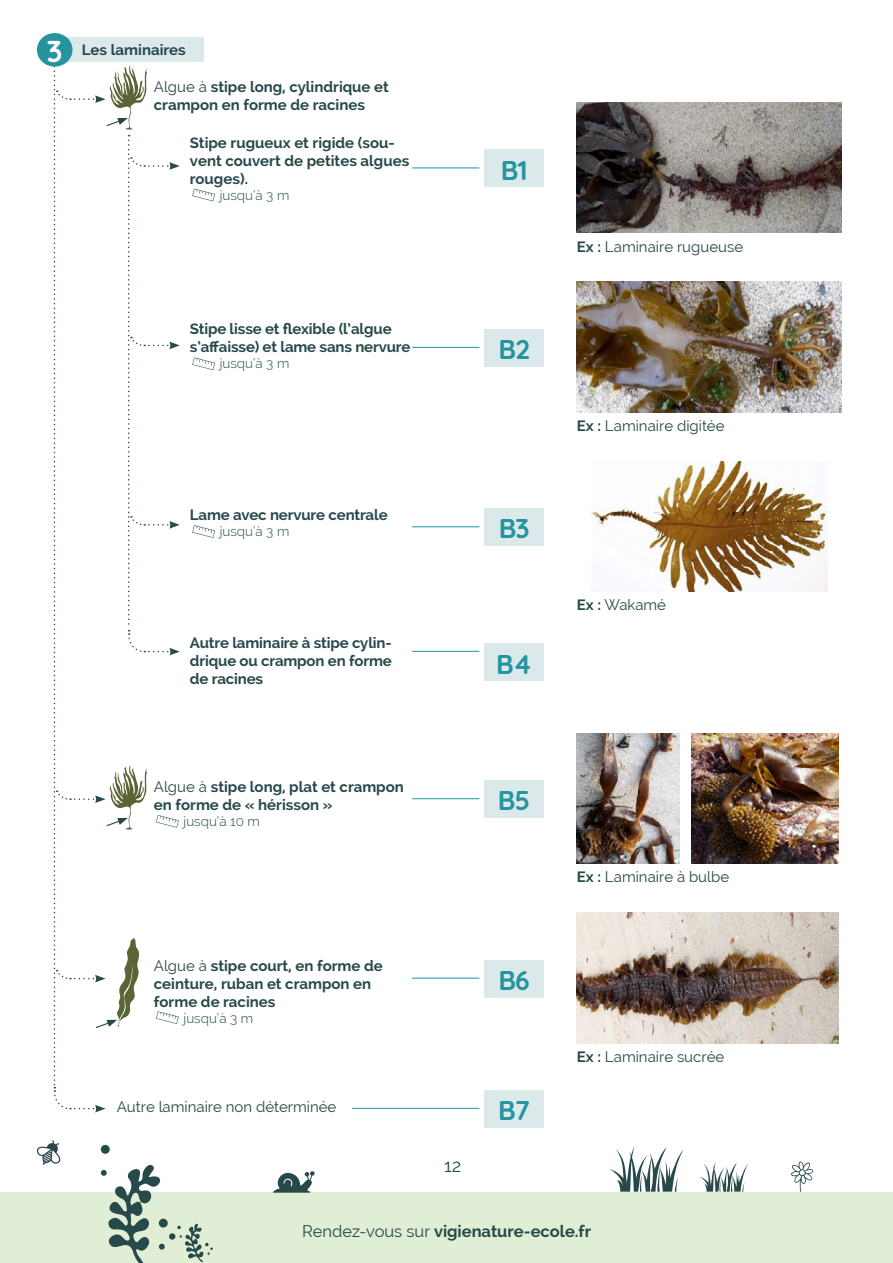
<style>
.page{position:relative;width:893px;height:1263px;background:#fff}
.page>*{position:absolute;margin:0;border:0;box-sizing:border-box;transform-origin:0 0}
.t1{font:700 30px "Quicksand";color:#fff}
.t2{font:700 27px "Quicksand";letter-spacing:-.03em;color:#25949f}
.t3{font:18px "Raleway";color:#28494a}
.t4{font:700 16.5px "Raleway";color:#28494a}
.t5{font:700 15px/18px "Raleway";color:#28494a}
.t6{font:15px "Raleway";color:#28494a}
.t7{font:300 13.5px "Raleway";color:#28494a}
.s1{font-weight:400}
.s2{font-weight:700}
</style>
<div class="page">
<div style="left:0;top:1192px;width:893px;height:71px;background:#dfeed4"></div>
<div style="left:101px;top:1169px;width:6px;height:7px;background:#28494a;border-radius:3px"></div>
<svg style="left:100px;top:1144px;width:10px;height:10px"></svg>
<div style="left:169px;top:1233px;width:7px;height:7px;background:#28494a;border-radius:3px"></div>
<svg style="left:108px;top:1164px;width:60px;height:99px"></svg>
<svg style="left:177px;top:1223px;width:36px;height:39px"></svg>
<svg style="left:273px;top:1171px;width:42px;height:22px"></svg>
<svg style="left:36px;top:1140px;width:25px;height:25px"></svg>
<svg style="left:700px;top:1162px;width:48px;height:30px"></svg>
<svg style="left:610px;top:1146px;width:74px;height:46px"></svg>
<svg style="left:791px;top:1161px;width:22px;height:31px"></svg>
<div style="left:64px;top:37px;width:140px;height:25px;background:#dce9eb"></div>
<div style="left:484px;top:149px;width:60px;height:38px;background:#dce9eb"></div>
<div style="left:484px;top:780px;width:60px;height:38px;background:#dce9eb"></div>
<div style="left:484px;top:960px;width:60px;height:37px;background:#dce9eb"></div>
<div style="left:484px;top:1090px;width:60px;height:38px;background:#dce9eb"></div>
<div style="left:484px;top:329px;width:60px;height:38px;background:#dce9eb"></div>
<div style="left:484px;top:508px;width:60px;height:38px;background:#dce9eb"></div>
<div style="left:484px;top:643px;width:60px;height:38px;background:#dce9eb"></div>
<div style="left:37px;top:33px;width:36px;height:34px;background:#25949f;border-radius:50%"></div>
<hr style="left:412px;top:168px;width:67px;height:1px;background:#25949f">
<hr style="left:412px;top:798px;width:67px;height:1px;background:#25949f">
<hr style="left:412px;top:978px;width:67px;height:1px;background:#25949f">
<hr style="left:352px;top:1108px;width:127px;height:1px;background:#25949f">
<hr style="left:412px;top:347px;width:67px;height:1px;background:#25949f">
<hr style="left:412px;top:526px;width:67px;height:1px;background:#25949f">
<hr style="left:412px;top:651px;width:67px;height:1px;background:#25949f">
<svg style="left:192px;top:189px;width:23px;height:12px"></svg>
<svg style="left:192px;top:357px;width:23px;height:13px"></svg>
<svg style="left:192px;top:525px;width:23px;height:13px"></svg>
<img style="left:577px;top:102px;width:265px;height:131px">
<img style="left:577px;top:733px;width:102px;height:131px">
<img style="left:577px;top:912px;width:262px;height:131px">
<img style="left:691px;top:733px;width:148px;height:131px">
<img style="left:577px;top:282px;width:265px;height:130px">
<img style="left:592px;top:461px;width:235px;height:131px">
<svg style="left:53px;top:61px;width:127px;height:1051px"></svg>
<p class="t1" style="left:47px;top:26px;width:17px">3</p>
<p class="t5" style="left:82px;top:41px;width:106px">Les laminaires</p>
<p class="t5" style="left:154px;top:78px;width:236px"><span class="s1">Algue à</span> stipe long, cylindrique et crampon en forme de racines</p>
<p class="t5" style="left:190px;top:134px;width:221px">Stipe rugueux et rigide (sou&shy;vent couvert de petites algues rouges).</p>
<p class="t7" style="left:220px;top:187px;width:71px">jusqu’à 3 m</p>
<p class="t5" style="left:190px;top:320px;width:222px">Stipe lisse et flexible (l’algue s’affaisse) et lame sans nervure</p>
<p class="t7" style="left:220px;top:355px;width:71px">jusqu’à 3 m</p>
<p class="t5" style="left:190px;top:505px;width:199px">Lame avec nervure centrale</p>
<p class="t7" style="left:220px;top:523px;width:71px">jusqu’à 3 m</p>
<p class="t5" style="left:190px;top:634px;width:203px;text-align:justify">Autre laminaire à stipe cylin&shy;drique ou crampon en forme de racines</p>
<p class="t2" style="left:501px;top:148px;width:28px">B1</p>
<p class="t2" style="left:498px;top:327px;width:33px">B2</p>
<p class="t2" style="left:499px;top:506px;width:32px">B3</p>
<p class="t2" style="left:496px;top:642px;width:37px">B4</p>
<p class="t6" style="left:577px;top:238px;width:168px"><span class="s2">Ex :</span> Laminaire rugueuse</p>
<p class="t6" style="left:577px;top:417px;width:149px"><span class="s2">Ex :</span> Laminaire digitée</p>
<p class="t6" style="left:577px;top:596px;width:91px"><span class="s2">Ex :</span> Wakamé</p>
<p class="t5" style="left:154px;top:777px;width:252px"><span class="s1">Algue à</span> stipe long, plat et crampon en forme de « hérisson »</p>
<p class="t7" style="left:184px;top:813px;width:78px">jusqu’à 10 m</p>
<p class="t2" style="left:498px;top:778px;width:34px">B5</p>
<p class="t5" style="left:154px;top:957px;width:230px"><span class="s1">Algue à</span> stipe court, en forme de ceinture, ruban et crampon en forme de racines</p>
<p class="t7" style="left:184px;top:1011px;width:71px">jusqu’à 3 m</p>
<p class="t6" style="left:117px;top:1098px;width:221px">Autre laminaire non déterminée</p>
<p class="t2" style="left:498px;top:958px;width:33px">B6</p>
<p class="t3" style="left:444px;top:1155px;width:19px">12</p>
<p class="t2" style="left:498px;top:1088px;width:34px">B7</p>
<p class="t6" style="left:577px;top:868px;width:154px"><span class="s2">Ex :</span> Laminaire à bulbe</p>
<p class="t6" style="left:577px;top:1048px;width:149px"><span class="s2">Ex :</span> Laminaire sucrée</p>
<p class="t4" style="left:302px;top:1221px;width:291px"><span class="s1">Rendez-vous sur</span> vigienature-ecole.fr</p>
</div>
